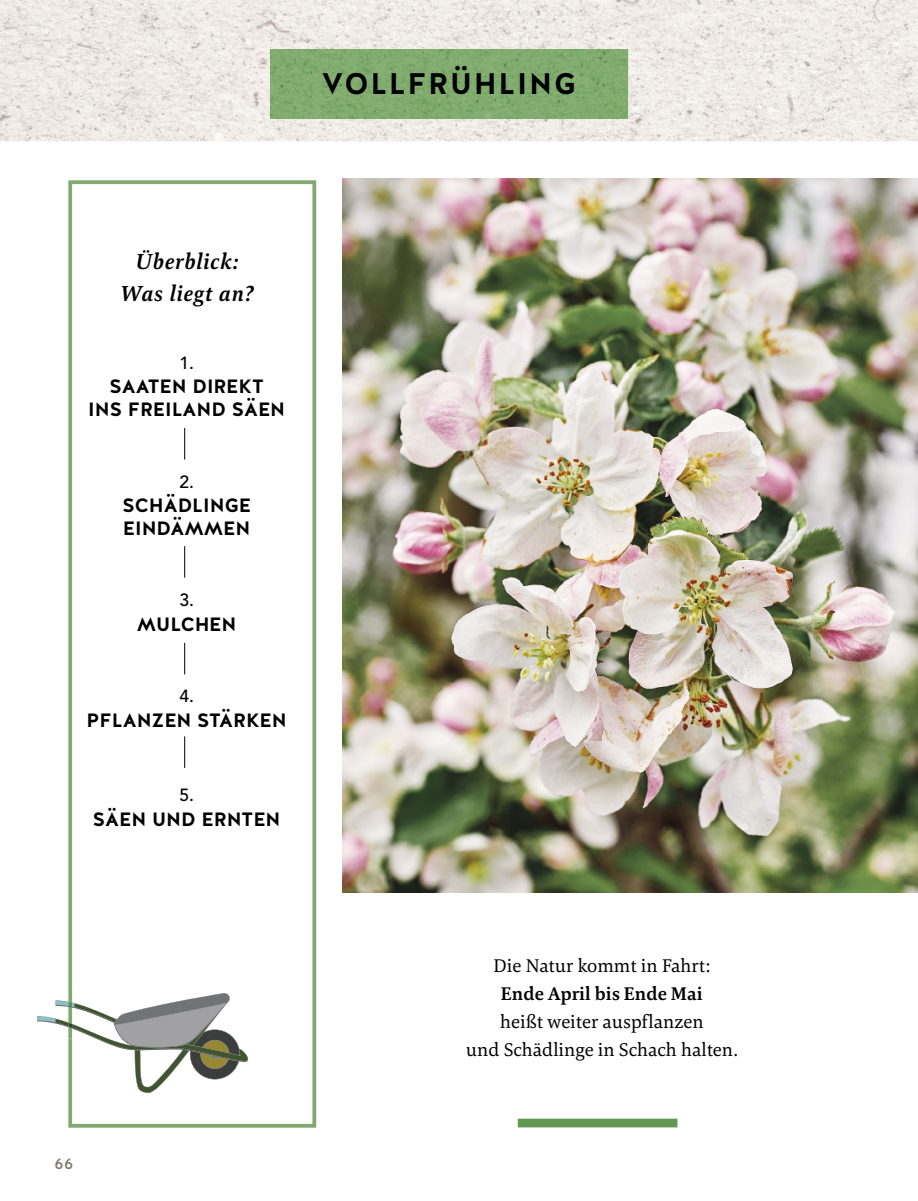
<style>
.page{position:relative;width:918px;height:1201px;background:#fff}
.page>*{position:absolute;margin:0;border:0;box-sizing:border-box;transform-origin:0 0}
.t1{font:700 29.75px "Halis GR";letter-spacing:.06em;color:#000}
.t2{font:italic 700 22.75px/31.5px "Carrara";letter-spacing:.025em;color:#000;text-align:center}
.t3{font:700 19.25px/22.8px "Halis GR";color:#000;text-align:center}
.t4{font:19.25px/28px "Carrara";color:#000;text-align:center}
.t5{font:700 19.25px "Carrara";color:#000}
.t6{font:500 17.5px "Avenir LT Std";color:#000}
.t7{font:500 15.75px "Halis GR";color:#837c75}
</style>
<div class="page">
<img style="left:0;top:0;width:918px;height:141px">
<svg style="left:68px;top:180px;width:248px;height:947px"></svg>
<svg style="left:37px;top:981px;width:215px;height:117px"></svg>
<img style="left:342px;top:178px;width:576px;height:714px">
<hr style="left:184px;top:428px;width:1px;height:31px;background:#000">
<hr style="left:184px;top:546px;width:1px;height:31px;background:#000">
<hr style="left:184px;top:643px;width:1px;height:31px;background:#000">
<hr style="left:184px;top:736px;width:1px;height:32px;background:#000">
<div style="left:518px;top:1118px;width:159px;height:9px;background:#629852"></div>
<img style="left:271px;top:49px;width:357px;height:69px">
<h1 class="t1" style="left:322px;top:67px;width:255px">VOLLFRÜHLING</h1>
<p class="t2" style="left:120px;top:247px;width:135px">Überblick:<br>Was liegt an?</p>
<p class="t6" style="left:179px;top:352px;width:16px">1.</p>
<p class="t3" style="left:88px;top:375px;width:199px">SAATEN DIREKT<br>INS FREILAND SÄEN</p>
<p class="t6" style="left:179px;top:471px;width:16px">2.</p>
<p class="t3" style="left:122px;top:494px;width:130px;text-align:left">SCHÄDLINGE<br>EINDÄMMEN</p>
<p class="t6" style="left:179px;top:590px;width:16px">3.</p>
<p class="t3" style="left:137px;top:612px;width:101px">MULCHEN</p>
<p class="t6" style="left:179px;top:686px;width:16px">4.</p>
<p class="t3" style="left:87px;top:708px;width:202px">PFLANZEN STÄRKEN</p>
<p class="t6" style="left:179px;top:785px;width:16px">5.</p>
<p class="t3" style="left:93px;top:807px;width:189px">SÄEN UND ERNTEN</p>
<p class="t7" style="left:55px;top:1154px;width:20px">66</p>
<p class="t4" style="left:493px;top:953px;width:218px">Die Natur kommt in Fahrt:</p>
<p class="t5" style="left:501px;top:986px;width:203px">Ende April bis Ende Mai</p>
<p class="t4" style="left:466px;top:1009px;width:273px">heißt weiter auspflanzen<br>und Schädlinge in Schach halten.</p>
</div>
